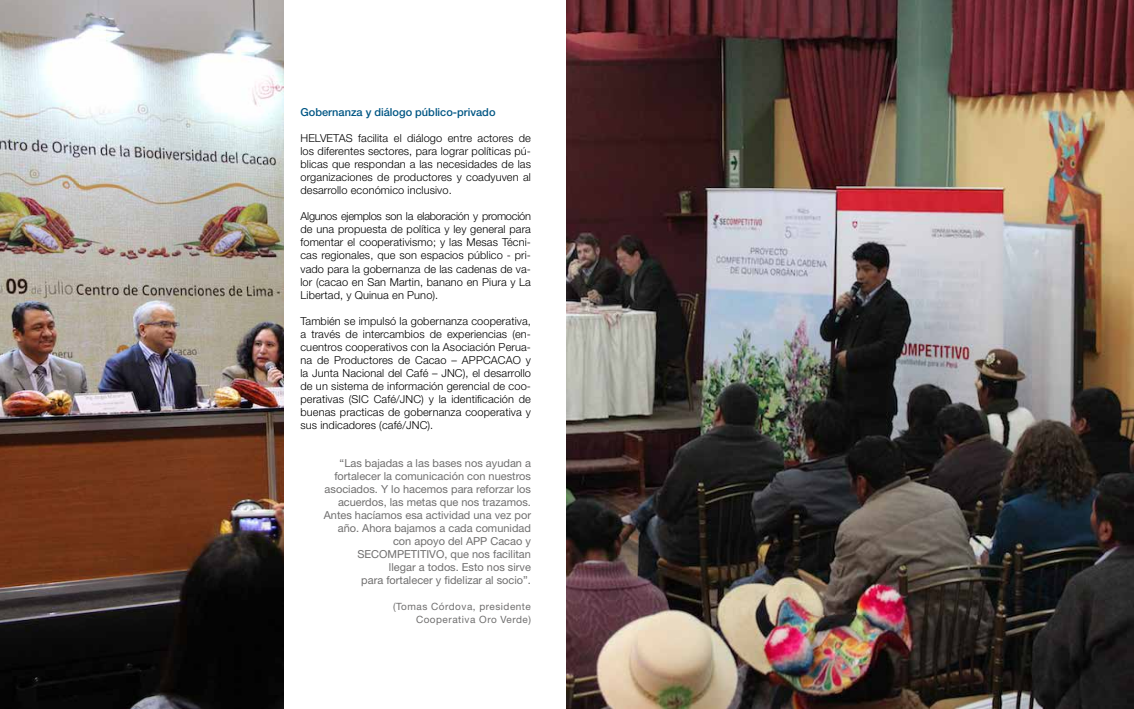
<style>
.page{position:relative;width:1134px;height:709px;background:#fff}
.page>*{position:absolute;margin:0;border:0;box-sizing:border-box;transform-origin:0 0}
.t1{font:300 11px/13px "Helvetica Neue LT Std";letter-spacing:.01em;color:#000;text-align:justify}
.t2{font:11px/13px "Helvetica Neue LT Std";color:#706f6f;text-align:right}
.t3{font:500 11px "Helvetica Neue LT Std";color:#005684}
.t4{font:10px/13px "Helvetica Neue LT Std";letter-spacing:.05em;color:#706f6f;text-align:right}
</style>
<div class="page">
<img style="left:567px;top:0;width:567px;height:709px">
<img style="left:0;top:1px;width:283px;height:708px">
<p class="t3" style="left:300px;top:105px;width:197px">Gobernanza y diálogo público-privado</p>
<p class="t1" style="left:300px;top:132px;width:232px">HELVETAS facilita el diálogo entre actores de los diferentes sectores, para lograr políticas pú&shy;blicas que respondan a las necesidades de las organizaciones de productores y coadyuven al desarrollo económico inclusivo.</p>
<p class="t1" style="left:300px;top:210px;width:232px">Algunos ejemplos son la elaboración y promoción de una propuesta de política y ley general para fomentar el cooperativismo; y las Mesas Técni&shy;cas regionales, que son espacios público - pri&shy;vado para la gobernanza de las cadenas de va&shy;lor (cacao en San Martin, banano en Piura y La Libertad, y Quinua en Puno).</p>
<p class="t1" style="left:300px;top:314px;width:232px">También se impulsó la gobernanza cooperativa, a través de intercambios de experiencias (en&shy;cuentros cooperativos con la Asociación Perua&shy;na de Productores de Cacao – APPCACAO y la Junta Nacional del Café – JNC), el desarrollo de un sistema de información gerencial de coo&shy;perativas (SIC Café/JNC) y la identificación de buenas practicas de gobernanza cooperativa y sus indicadores (café/JNC).</p>
<p class="t2" style="left:324px;top:456px;width:209px">“Las bajadas a las bases nos ayudan a fortalecer la comunicación con nuestros asociados. Y lo hacemos para reforzar los acuerdos, las metas que nos trazamos.<br>Antes hacíamos esa actividad una vez por año. Ahora bajamos a cada comunidad con apoyo del APP Cacao y SECOMPETITIVO, que nos facilitan<br>llegar a todos. Esto nos sirve<br>para fortalecer y fidelizar al socio”.</p>
<p class="t4" style="left:393px;top:599px;width:139px">(Tomas Córdova, presidente<br>Cooperativa Oro Verde)</p>
</div>
